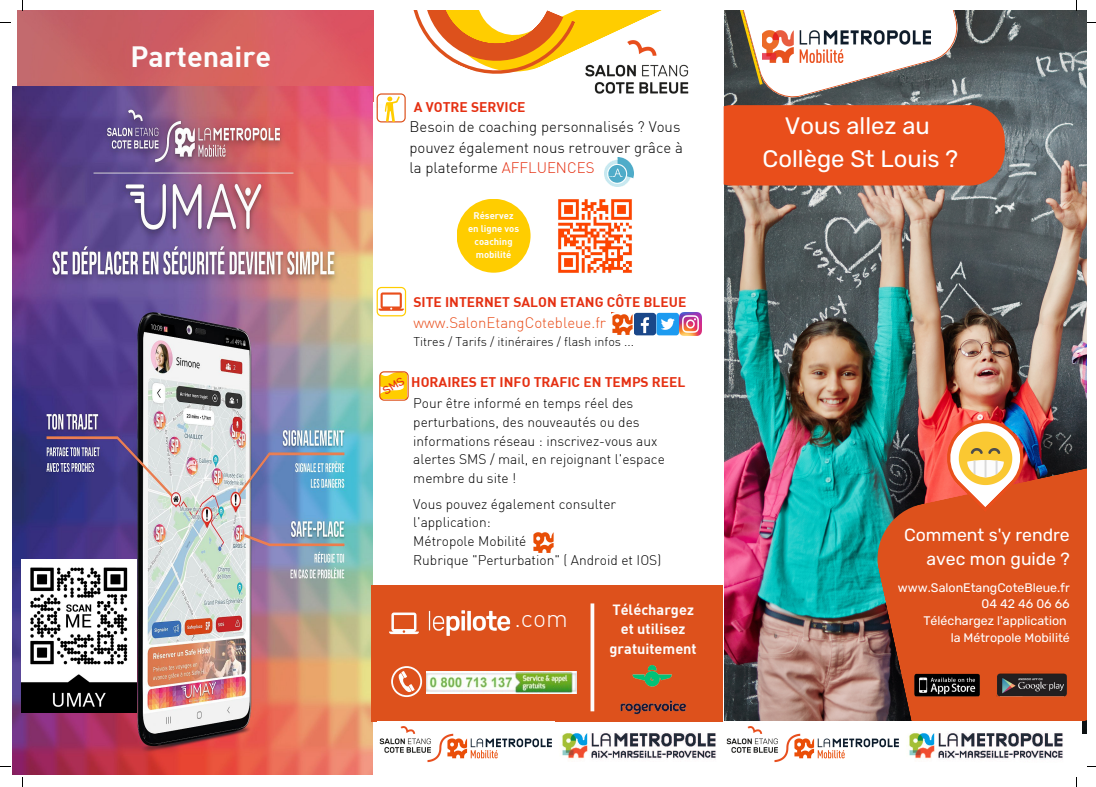
<style>
.page{position:relative;width:1096px;height:787px;background:#fff}
.page>*{position:absolute;margin:0;border:0;box-sizing:border-box;transform-origin:0 0}
.t1{font:700 28.75px "DIN";color:#fcfcfc}
.t2{font:300 24.75px "DIN";color:#fff}
.t3{font:23.75px "Rubik";color:#fff}
.t4{font:17.62px/24.4px "Rubik";color:#fff;text-align:right}
.t5{font:300 15px/20.6px "DIN";color:#000}
.t6{font:300 15px "DIN";color:#e94e1b}
.t7{font:700 14.5px/19.8px "DIN";color:#fdfdfd;text-align:center}
.t8{font:300 13.75px/18.8px "DIN";color:#000}
.t9{font:700 13.75px "DIN";color:#e53012}
.t10{font:300 12.5px "DIN";color:#000}
.t11{font:12.38px "Rubik";color:#fff}
.t12{font:700 9.5px/12.8px "DIN";color:#fdfdfd;text-align:center}
.s1{color:#e53012}
</style>
<div class="page">
<img style="left:724px;top:10px;width:362px;height:711px">
<svg style="left:872px;top:464px;width:214px;height:270px;fill:#dd511c"></svg>
<div style="left:724px;top:721px;width:351px;height:45px;background:#fff"></div>
<img style="left:726px;top:726px;width:173px;height:37px">
<img style="left:1075px;top:721px;width:6px;height:13px">
<svg style="left:943px;top:416px;width:84px;height:96px"></svg>
<img style="left:908px;top:671px;width:77px;height:27px">
<img style="left:992px;top:671px;width:78px;height:27px">
<img style="left:12px;top:185px;width:361px;height:589px">
<img style="left:21px;top:559px;width:115px;height:153px">
<img style="left:558px;top:199px;width:74px;height:74px">
<img style="left:611px;top:185px;width:14px;height:1px">
<img style="left:909px;top:733px;width:154px;height:27px">
<div style="left:456px;top:199px;width:74px;height:74px;background:#ffcd00;border-radius:50%"></div>
<div style="left:371px;top:586px;width:352px;height:136px;background:#dd511c"></div>
<img style="left:426px;top:671px;width:150px;height:22px">
<img style="left:632px;top:665px;width:40px;height:22px">
<img style="left:620px;top:700px;width:67px;height:15px">
<svg style="left:389px;top:612px;width:20px;height:22px"></svg>
<svg style="left:391px;top:666px;width:31px;height:31px"></svg>
<svg style="left:590px;top:603px;width:4px;height:108px"></svg>
<img style="left:409px;top:611px;width:102px;height:24px">
<svg style="left:376px;top:287px;width:30px;height:29px"></svg>
<img style="left:377px;top:721px;width:177px;height:42px">
<img style="left:562px;top:733px;width:154px;height:27px">
<img style="left:533px;top:531px;width:21px;height:22px">
<div style="left:633px;top:313px;width:23px;height:22px;background:#1a4789;border-radius:3px"></div>
<svg style="left:640px;top:317px;width:9px;height:16px"></svg>
<img style="left:612px;top:313px;width:21px;height:21px">
<div style="left:656px;top:313px;width:23px;height:22px;background:#1d9bf0;border-radius:3px"></div>
<svg style="left:661px;top:318px;width:13px;height:12px"></svg>
<img style="left:679px;top:313px;width:22px;height:22px">
<svg style="left:0;top:0;width:1004px;height:185px"></svg>
<svg style="left:379px;top:371px;width:29px;height:30px"></svg>
<p class="t1" style="left:130px;top:38px;width:142px">Partenaire</p>
<p class="t9" style="left:414px;top:98px;width:113px">A VOTRE SERVICE</p>
<p class="t5" style="left:409px;top:116px;width:275px">Besoin de coaching personnalisés ? Vous pouvez également nous retrouver grâce à la plateforme <span class="s1">AFFLUENCES</span></p>
<p class="t12" style="left:473px;top:209px;width:42px">Réservez</p>
<p class="t12" style="left:468px;top:222px;width:53px">en ligne vos coaching mobilité</p>
<p class="t9" style="left:413px;top:293px;width:274px">SITE INTERNET SALON ETANG CÔTE BLEUE</p>
<p class="t6" style="left:413px;top:314px;width:194px">www.SalonEtangCotebleue.fr</p>
<p class="t10" style="left:413px;top:334px;width:222px">Titres / Tarifs / itinéraires / flash infos ...</p>
<p class="t9" style="left:411px;top:373px;width:276px">HORAIRES ET INFO TRAFIC EN TEMPS REEL</p>
<p class="t8" style="left:413px;top:393px;width:253px">Pour être informé en temps réel des perturbations, des nouveautés ou des informations réseau : inscrivez-vous aux alertes SMS / mail, en rejoignant l'espace membre du site !</p>
<p class="t8" style="left:413px;top:494px;width:204px">Vous pouvez également consulter l'application:</p>
<p class="t8" style="left:413px;top:531px;width:115px">Métropole Mobilité</p>
<p class="t8" style="left:413px;top:550px;width:249px">Rubrique "Perturbation" ( Android et IOS)</p>
<p class="t2" style="left:514px;top:603px;width:55px">.com</p>
<p class="t7" style="left:609px;top:599px;width:89px">Téléchargez et utilisez gratuitement</p>
<p class="t3" style="left:784px;top:112px;width:146px">Vous allez au</p>
<p class="t3" style="left:762px;top:145px;width:197px">Collège St Louis ?</p>
<p class="t4" style="left:904px;top:522px;width:167px">Comment s'y rendre avec mon guide ?</p>
<p class="t11" style="left:897px;top:580px;width:173px">www.SalonEtangCoteBleue.fr</p>
<p class="t11" style="left:981px;top:597px;width:90px">04 42 46 06 66</p>
<p class="t11" style="left:923px;top:614px;width:145px">Téléchargez l'application</p>
<p class="t11" style="left:950px;top:631px;width:121px">la Métropole Mobilité</p>
</div>
